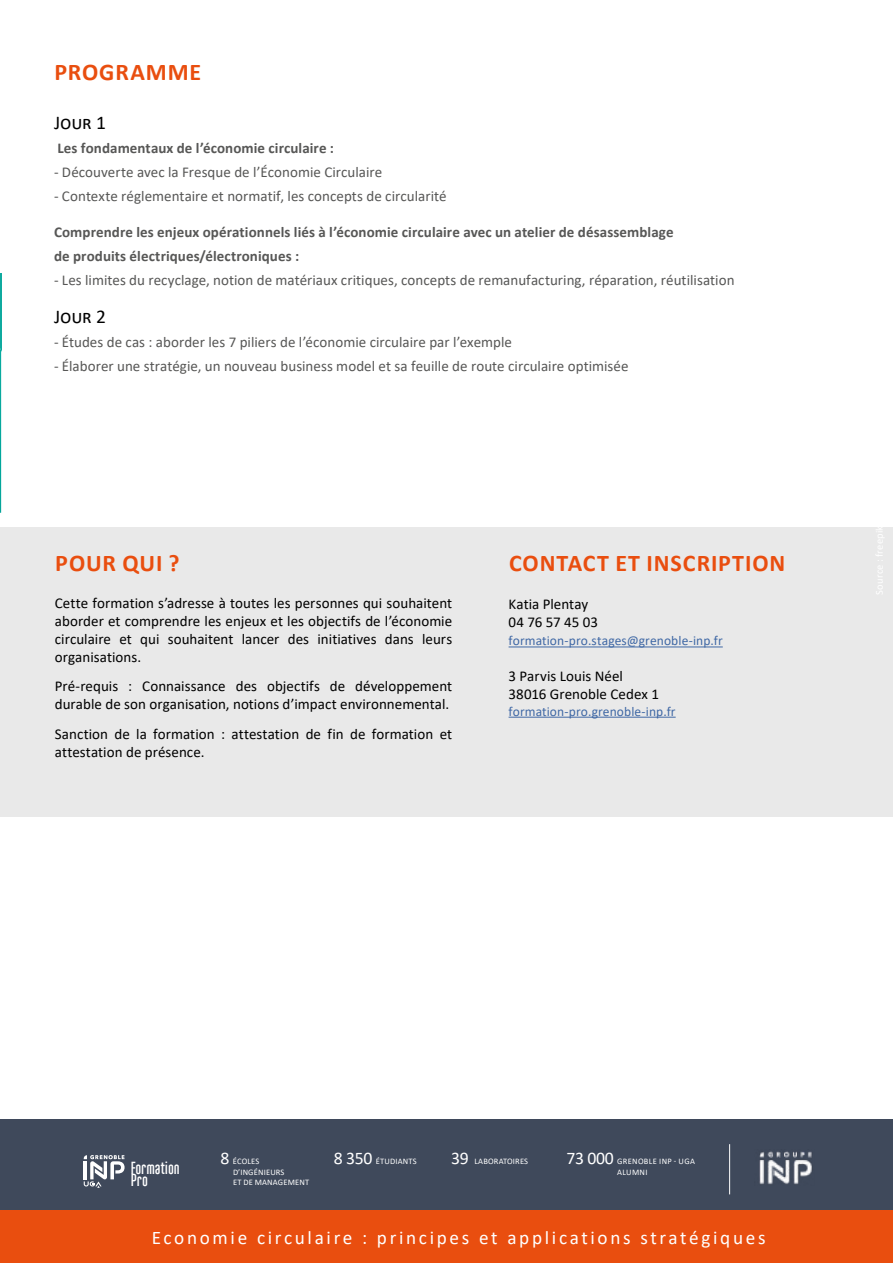
<style>
.page{position:relative;width:893px;height:1263px;background:#fff}
.page>*{position:absolute;margin:0;border:0;box-sizing:border-box;transform-origin:0 0}
.t1{font:700 24px "Calibri";letter-spacing:.035em;color:#e94e0f}
.t2{font:19.5px "Calibri";letter-spacing:-.01em;color:#000}
.t3{font:19.2px "Calibri";letter-spacing:.14em;color:#fff}
.t4{font:700 17.4px/12.8px "Ando";color:#fff}
.t5{font:15px/18px "Calibri";color:#000}
.t6{font:15px "Calibri";color:#575756}
.t7{font:700 15px/24px "Calibri";letter-spacing:.005em;color:#575756}
.t8{font:13.5px "Calibri";letter-spacing:.005em;color:#3f68a5}
.t9{font:8.55px/10.2px "Calibri";letter-spacing:.02em;color:#fff}
.t10{font:8.55px/10.2px "Calibri";letter-spacing:.04em;color:#fff;text-align:center}
.s1{font-size:17.7px}
</style>
<div class="page">
<svg style="left:0;top:274px;width:1px;height:239px"></svg>
<div style="left:0;top:527px;width:893px;height:289px;background:#e9e9e9"></div>
<hr style="left:509px;top:646px;width:214px;height:1px;background:#3f68a5">
<hr style="left:509px;top:717px;width:167px;height:1px;background:#3f68a5">
<div style="left:0;top:1120px;width:893px;height:143px;background:#3f495b"></div>
<div style="left:0;top:1210px;width:893px;height:53px;background:#e94e0f"></div>
<hr style="left:729px;top:1144px;width:1px;height:50px;background:#fff">
<svg style="left:84px;top:1155px;width:41px;height:33px"></svg>
<img style="left:759px;top:1151px;width:53px;height:34px">
<h1 class="t1" style="left:54px;top:55px;width:148px">PROGRAMME</h1>
<h2 class="t2" style="left:54px;top:109px;width:54px">Jour 1</h2>
<p class="t7" style="left:57px;top:136px;width:278px">Les fondamentaux de l’économie circulaire :</p>
<p class="t6" style="left:54px;top:161px;width:330px">- Découverte avec la Fresque de l’Économie Circulaire</p>
<p class="t6" style="left:54px;top:185px;width:394px">- Contexte réglementaire et normatif, les concepts de circularité</p>
<p class="t7" style="left:54px;top:220px;width:621px">Comprendre les enjeux opérationnels liés à l’économie circulaire avec un atelier de désassemblage de produits électriques/électroniques :</p>
<p class="t6" style="left:54px;top:269px;width:682px">- Les limites du recyclage, notion de matériaux critiques, concepts de remanufacturing, réparation, réutilisation</p>
<h2 class="t2" style="left:54px;top:303px;width:54px">Jour 2</h2>
<p class="t6" style="left:54px;top:332px;width:460px">- Études de cas : aborder les 7 piliers de l’économie circulaire par l’exemple</p>
<p class="t6" style="left:54px;top:356px;width:576px">- Élaborer une stratégie, un nouveau business model et sa feuille de route circulaire optimisée</p>
<h1 class="t1" style="left:55px;top:546px;width:126px">POUR QUI ?</h1>
<p class="t5" style="left:55px;top:594px;width:399px;text-align:justify">Cette formation s’adresse à toutes les personnes qui souhaitent aborder et comprendre les enjeux et les objectifs de l’économie circulaire et qui souhaitent lancer des initiatives dans leurs organisations.</p>
<p class="t5" style="left:55px;top:676px;width:399px">Pré-requis : Connaissance des objectifs de développement durable de son organisation, notions d’impact environnemental.</p>
<p class="t5" style="left:55px;top:724px;width:399px">Sanction de la formation : attestation de fin de formation et attestation de présence.</p>
<h1 class="t1" style="left:509px;top:546px;width:278px">CONTACT ET INSCRIPTION</h1>
<p class="t5" style="left:509px;top:595px;width:91px">Katia Plentay<br>04 76 57 45 03</p>
<p class="t8" style="left:509px;top:632px;width:216px">formation-pro.stages@grenoble-inp.fr</p>
<p class="t5" style="left:509px;top:667px;width:152px">3 Parvis Louis Néel<br>38016 Grenoble Cedex 1</p>
<p class="t8" style="left:509px;top:702px;width:169px">formation-pro.grenoble-inp.fr</p>
<p class="t4" style="left:131px;top:1161px;width:51px">Formation<br>Pro</p>
<p class="t9" style="left:233px;top:1156px;width:78px;text-indent:-13px"><span class="s1">8</span> ÉCOLES<br>D’INGÉNIEURS<br>ET DE MANAGEMENT</p>
<p class="t9" style="left:334px;top:1156px;width:84px"><span class="s1">8 350</span> ÉTUDIANTS</p>
<p class="t9" style="left:451px;top:1156px;width:78px"><span class="s1">39</span> LABORATOIRES</p>
<p class="t10" style="left:566px;top:1156px;width:130px"><span class="s1">73 000</span> GRENOBLE INP - UGA<br>ALUMNI</p>
<p class="t3" style="left:152px;top:1224px;width:615px">Economie circulaire : principes et applications stratégiques</p>
</div>
